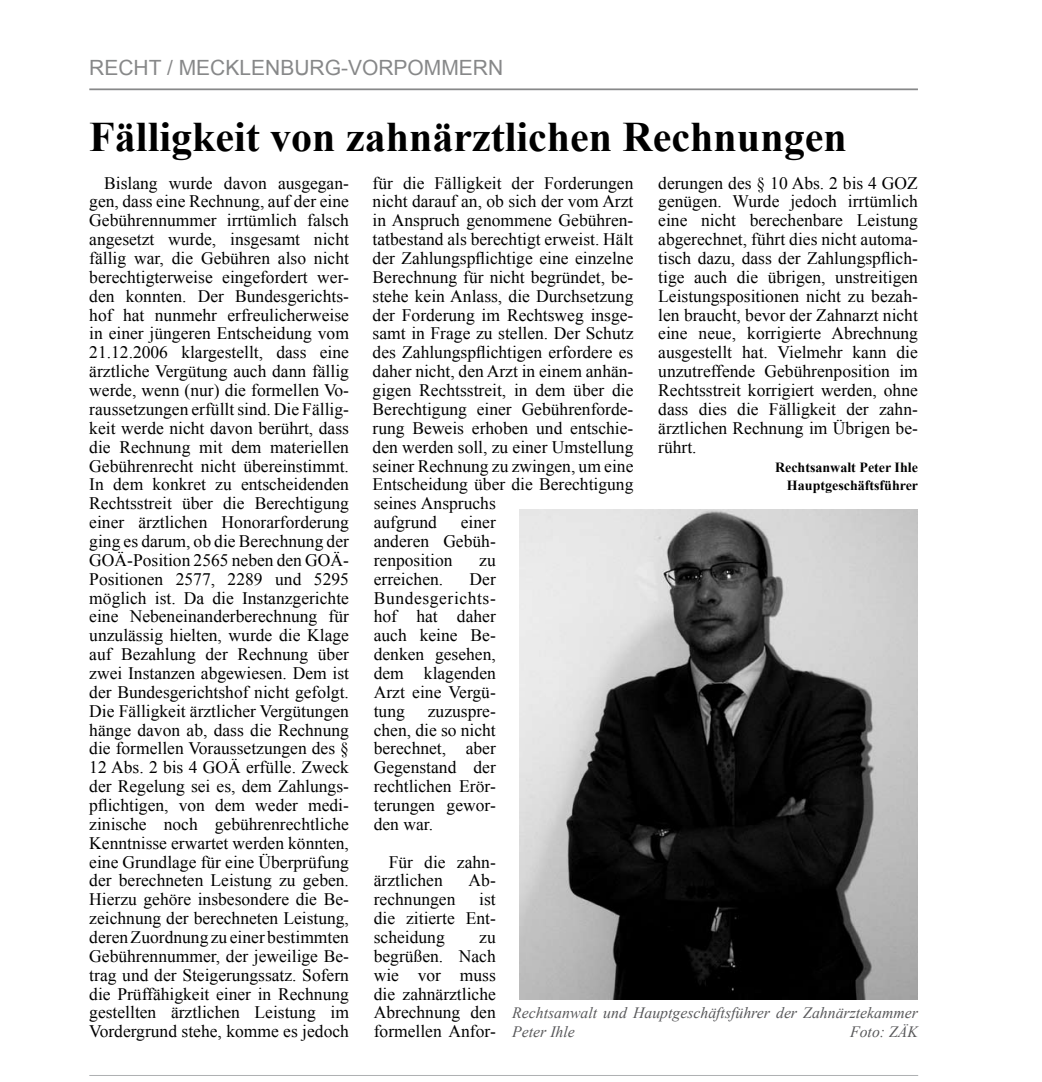
<style>
.page{position:relative;width:1042px;height:1082px;background:#fff}
.page>*{position:absolute;margin:0;border:0;box-sizing:border-box;transform-origin:0 0}
.t1{font:700 42px "Times New Roman";color:#000}
.t2{font:21px "Arial";color:#878889}
.t3{font:17.5px/18.9px "Times New Roman";color:#000;text-align:justify}
.t4{font:italic 15.75px/18.9px "Times New Roman";color:#58585a}
.t5{font:700 14px/18.9px "Times New Roman";color:#000;text-align:right}
</style>
<div class="page">
<hr style="left:89px;top:88px;width:829px;height:2px;background:#878889">
<hr style="left:89px;top:1074px;width:829px;height:1px;background:#afb1b3">
<img style="left:520px;top:509px;width:398px;height:490px">
<p class="t2" style="left:89px;top:54px;width:412px">Recht / MECKLEN BU RG-VORPOMM ERN</p>
<h1 class="t1" style="left:89px;top:108px;width:759px">Fälligkeit von zahnärztlichen Rechnungen</h1>
<p class="t3" style="left:89px;top:173px;width:261px;text-indent:15px">Bislang wurde davon ausgegan&shy;gen, dass eine Rechnung, auf der eine Gebührennummer irrtümlich falsch angesetzt wurde, insgesamt nicht fällig war, die Gebühren also nicht berechtigterweise eingefordert wer&shy;den konnten. Der Bundesgerichts&shy;hof hat nunmehr erfreulicherweise in einer jüngeren Entscheidung vom 21.12.2006 klargestellt, dass eine ärztliche Vergütung auch dann fällig werde, wenn (nur) die formellen Vo&shy;raussetzungen erfüllt sind. Die Fällig&shy;keit werde nicht davon berührt, dass die Rechnung mit dem materiellen Gebührenrecht nicht übereinstimmt.<br>In dem konkret zu entscheidenden Rechtsstreit über die Berechtigung einer ärztlichen Honorarforderung ging es darum, ob die Berechnung der GOÄ-Position 2565 neben den GOÄ-Positionen 2577, 2289 und 5295 möglich ist. Da die Instanzgerichte eine Nebeneinanderberechnung für unzulässig hielten, wurde die Klage auf Bezahlung der Rechnung über zwei Instanzen abgewiesen. Dem ist der Bundesgerichtshof nicht gefolgt.<br>Die Fälligkeit ärztlicher Vergütungen hänge davon ab, dass die Rechnung die formellen Voraussetzungen des § 12 Abs. 2 bis 4 GOÄ erfülle. Zweck der Regelung sei es, dem Zahlungs&shy;pflichtigen, von dem weder medi&shy;zinische noch gebührenrechtliche Kenntnisse erwartet werden könnten, eine Grundlage für eine Überprüfung der berechneten Leistung zu geben.<br>Hierzu gehöre insbesondere die Be&shy;zeichnung der berechneten Leistung, deren Zuordnung zu einer bestimmten Gebührennummer, der jeweilige Be&shy;trag und der Steigerungssatz. Sofern die Prüffähigkeit einer in Rechnung gestellten ärztlichen Leistung im Vordergrund stehe, komme es jedoch</p>
<p class="t3" style="left:373px;top:173px;width:262px">für die Fälligkeit der Forderungen nicht darauf an, ob sich der vom Arzt in Anspruch genommene Gebühren&shy;tatbestand als berechtigt erweist. Hält der Zahlungspflichtige eine einzelne Berechnung für nicht begründet, be&shy;stehe kein Anlass, die Durchsetzung der Forderung im Rechtsweg insge&shy;samt in Frage zu stellen. Der Schutz des Zahlungspflichtigen erfordere es daher nicht, den Arzt in einem anhän&shy;gigen Rechtsstreit, in dem über die Berechtigung einer Gebührenforde&shy;rung Beweis erhoben und entschie&shy;den werden soll, zu einer Umstellung seiner Rechnung zu zwingen, um eine Entscheidung über die Berechtigung</p>
<p class="t3" style="left:658px;top:173px;width:261px">derungen des § 10 Abs. 2 bis 4 GOZ genügen. Wurde jedoch irrtümlich eine nicht berechenbare Leistung abgerechnet, führt dies nicht automa&shy;tisch dazu, dass der Zahlungspflich&shy;tige auch die übrigen, unstreitigen Leistungspositionen nicht zu bezah&shy;len braucht, bevor der Zahnarzt nicht eine neue, korrigierte Abrechnung ausgestellt hat. Vielmehr kann die unzutreffende Gebührenposition im Rechtsstreit korrigiert werden, ohne dass dies die Fälligkeit der zahn&shy;ärztlichen Rechnung im Übrigen be&shy;rührt.</p>
<p class="t5" style="left:775px;top:457px;width:145px">Rechtsanwalt Peter Ihle<br>Hauptgeschäftsführer</p>
<p class="t3" style="left:374px;top:493px;width:124px">seines Anspruchs aufgrund</p>
<p class="t3" style="left:374px;top:512px;width:124px;text-indent:87px">einer anderen Gebüh&shy;renposition</p>
<p class="t3" style="left:479px;top:550px;width:18px">zu</p>
<p class="t3" style="left:374px;top:569px;width:71px">erreichen.</p>
<p class="t3" style="left:374px;top:569px;width:124px;text-indent:96px">Der Bundesgerichts&shy;hof hat daher auch keine Be&shy;denken gesehen, dem klagenden Arzt eine Vergü&shy;tung</p>
<p class="t3" style="left:374px;top:701px;width:124px;text-indent:54px">zuzuspre&shy;chen, die so nicht berechnet, aber Gegenstand der rechtlichen Erör&shy;terungen gewor&shy;den war.</p>
<p class="t3" style="left:374px;top:852px;width:124px;text-indent:15px">Für die zahn&shy;ärztlichen</p>
<p class="t3" style="left:469px;top:870px;width:29px">Ab-</p>
<p class="t3" style="left:374px;top:889px;width:83px">rechnungen</p>
<p class="t3" style="left:374px;top:889px;width:124px;text-indent:105px">ist die zitierte Ent&shy;scheidung</p>
<p class="t3" style="left:374px;top:927px;width:124px;text-indent:106px">zu begrüßen. Nach wie vor muss die zahnärztliche Abrechnung den formellen Anfor-</p>
<p class="t4" style="left:512px;top:1003px;width:407px">Rechtsanwalt und Hauptgeschäftsführer der Zahnärztekammer<br>Peter Ihle</p>
<p class="t4" style="left:850px;top:1022px;width:69px">Foto: ZÄK</p>
</div>
